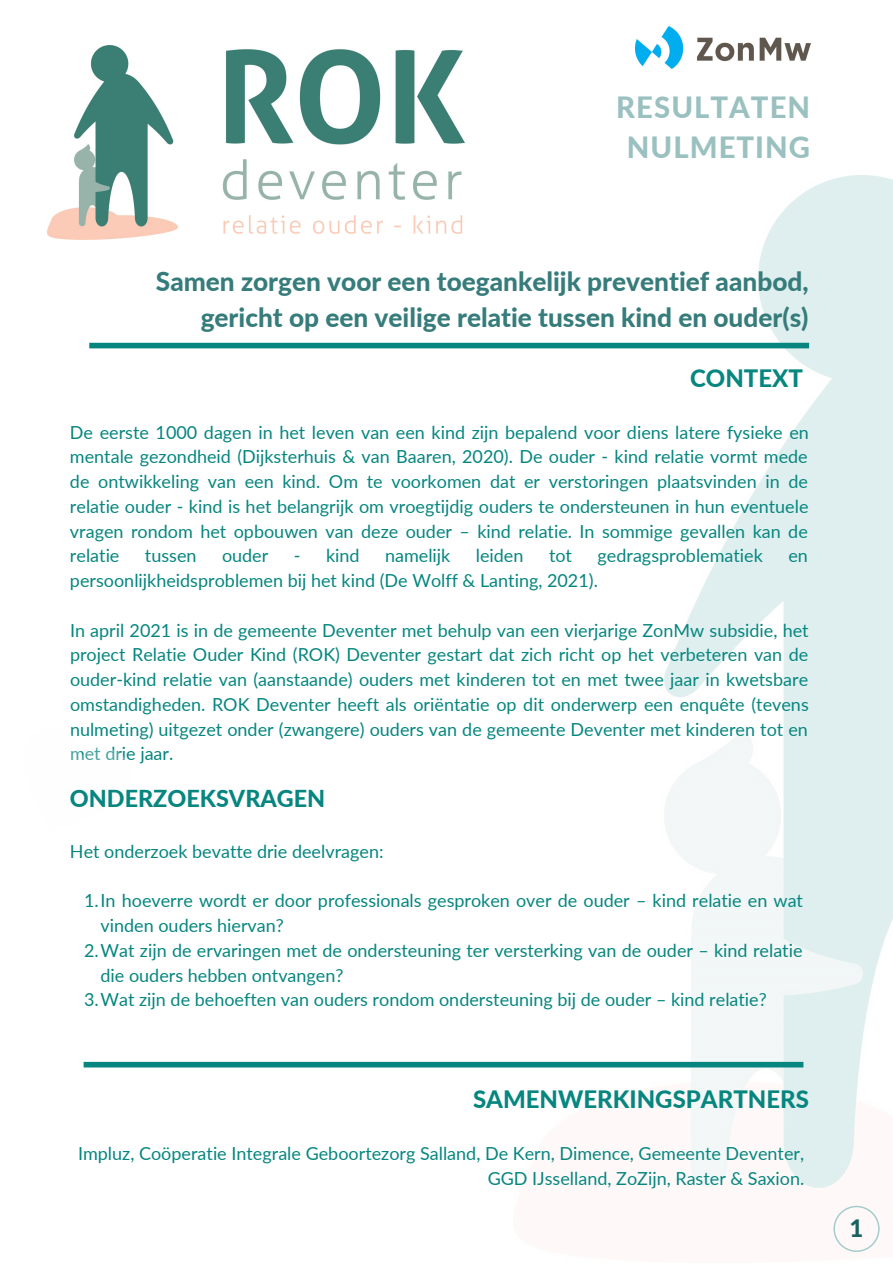
<style>
.page{position:relative;width:893px;height:1264px;background:#fff}
.page>*{position:absolute;margin:0;border:0;box-sizing:border-box;transform-origin:0 0}
.t1{font:800 29.25px/40.5px "Lato";letter-spacing:.035em;color:#9bc0c0;text-align:center}
.t2{font:800 26.25px/36px "Lato";color:#367c7b;text-align:right}
.t3{font:800 24px "Lato";color:#06867f}
.t4{font:800 24px "Lato";color:#186362}
.t5{font:800 23.4px "Lato";color:#06867f}
.t6{font:18px/24.8px "Lato";color:#06867f;text-align:justify}
</style>
<div class="page">
<img style="left:48px;top:45px;width:416px;height:195px">
<img style="left:513px;top:175px;width:379px;height:1077px">
<div style="left:89px;top:343px;width:720px;height:5px;background:#06867f"></div>
<div style="left:84px;top:1061px;width:719px;height:6px;background:#06867f"></div>
<svg style="left:833px;top:1205px;width:46px;height:46px"></svg>
<img style="left:635px;top:26px;width:175px;height:43px">
<h1 class="t1" style="left:616px;top:86px;width:195px">RESULTATEN<br>NULMETING</h1>
<h2 class="t2" style="left:156px;top:263px;width:654px">Samen zorgen voor een toegankelijk preventief aanbod, gericht op een veilige relatie tussen kind en ouder(s)</h2>
<h3 class="t3" style="left:690px;top:363px;width:114px">CONTEXT</h3>
<p class="t6" style="left:70px;top:419px;width:740px">De eerste 1000 dagen in het leven van een kind zijn bepalend voor diens latere fysieke en mentale gezondheid (Dijksterhuis &amp; van Baaren, 2020). De ouder - kind relatie vormt mede de ontwikkeling van een kind. Om te voorkomen dat er verstoringen plaatsvinden in de relatie ouder - kind is het belangrijk om vroegtijdig ouders te ondersteunen in hun eventuele vragen rondom het opbouwen van deze ouder – kind relatie. In sommige gevallen kan de relatie</p>
<p class="t6" style="left:145px;top:543px;width:53px">tussen</p>
<p class="t6" style="left:222px;top:543px;width:48px">ouder</p>
<p class="t6" style="left:294px;top:543px;width:67px">- kind</p>
<p class="t6" style="left:385px;top:543px;width:67px">namelijk</p>
<p class="t6" style="left:476px;top:543px;width:49px">leiden</p>
<p class="t6" style="left:549px;top:543px;width:25px">tot</p>
<p class="t6" style="left:597px;top:543px;width:167px">gedragsproblematiek</p>
<p class="t6" style="left:788px;top:543px;width:21px">en</p>
<p class="t6" style="left:70px;top:567px;width:529px">persoonlijkheidsproblemen bij het kind (De Wolff &amp; Lanting, 2021).</p>
<p class="t6" style="left:70px;top:617px;width:740px">In april 2021 is in de gemeente Deventer met behulp van een vierjarige ZonMw subsidie, het project Relatie Ouder Kind (ROK) Deventer gestart dat zich richt op het verbeteren van de ouder-kind relatie van (aanstaande) ouders met kinderen tot en met twee jaar in kwetsbare omstandigheden. ROK Deventer heeft als oriëntatie op dit onderwerp een enquête (tevens nulmeting) uitgezet onder (zwangere) ouders van de gemeente Deventer met kinderen tot en met drie jaar.</p>
<p class="t5" style="left:70px;top:784px;width:257px">ONDERZOEKSVRAGEN</p>
<p class="t6" style="left:70px;top:838px;width:315px">Het onderzoek bevatte drie deelvragen:</p>
<p class="t6" style="left:84px;top:888px;width:720px">1.In hoeverre wordt er door professionals gesproken over de ouder – kind relatie en wat</p>
<p class="t6" style="left:101px;top:912px;width:185px">vinden ouders hiervan?</p>
<p class="t6" style="left:84px;top:937px;width:719px">2.Wat zijn de ervaringen met de ondersteuning ter versterking van de ouder – kind relatie</p>
<p class="t6" style="left:101px;top:962px;width:244px">die ouders hebben ontvangen?</p>
<p class="t6" style="left:84px;top:986px;width:684px">3.Wat zijn de behoeften van ouders rondom ondersteuning bij de ouder – kind relatie?</p>
<h3 class="t3" style="left:473px;top:1084px;width:337px">SAMENWERKINGSPARTNERS</h3>
<p class="t6" style="left:78px;top:1140px;width:727px;text-align:right">Impluz, Coöperatie Integrale Geboortezorg Salland, De Kern, Dimence, Gemeente Deventer,<br>GGD IJsselland, ZoZijn, Raster &amp; Saxion.</p>
<h3 class="t4" style="left:849px;top:1213px;width:15px">1</h3>
</div>
